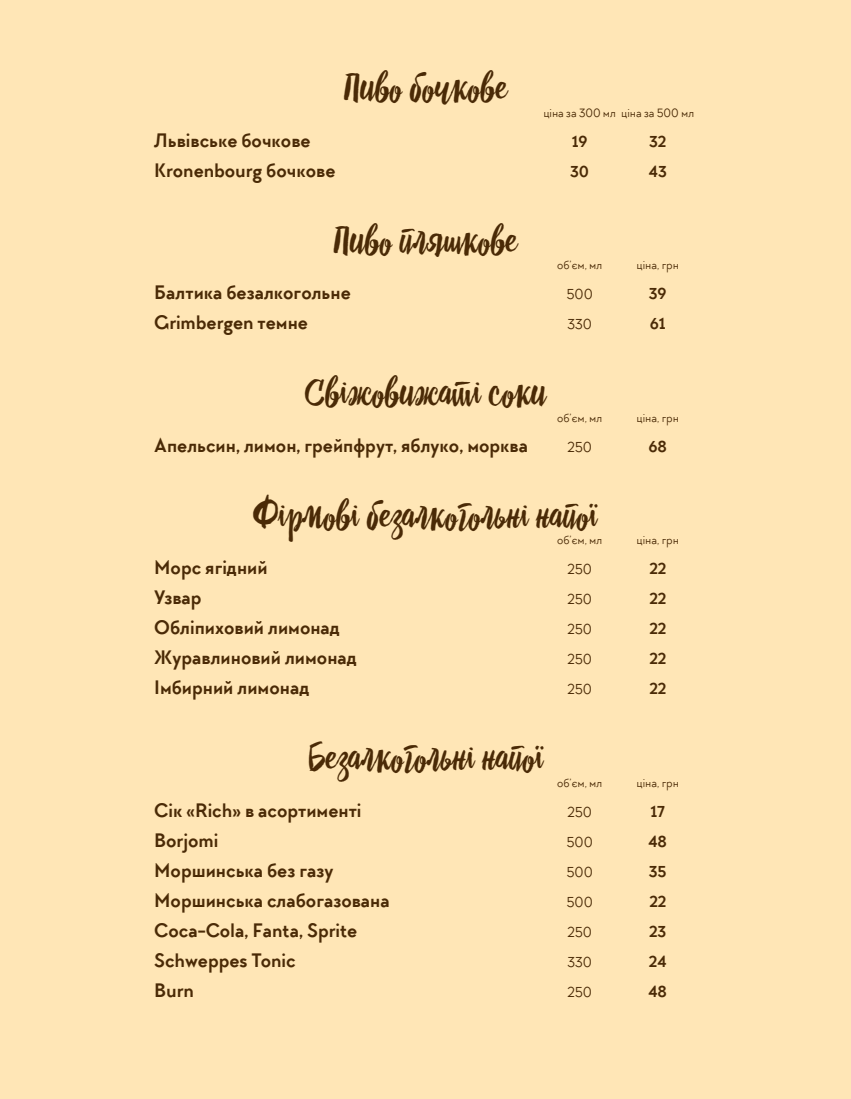
<style>
.page{position:relative;width:851px;height:1099px;background:#fff}
.page>*{position:absolute;margin:0;border:0;box-sizing:border-box;transform-origin:0 0}
.t1{font:37.5px "Drina";color:#4a2a06}
.t2{font:700 20px "TT Chocolates";color:#4a2a06}
.t3{font:700 16.25px "TT Chocolates";color:#4a2a06}
.t4{font:15px "TT Chocolates";color:#4a2a06}
.t5{font:12.5px "TT Chocolates";color:#4a2a06}
</style>
<div class="page">
<hr style="left:850px;top:0;width:1px;height:1098px;background:#ffe6b6">
<div style="left:0;top:0;width:850px;height:1098px;background:#ffe6b6"></div>
<h1 class="t1" style="left:343px;top:64px;width:166px">Пиво бочкове</h1>
<p class="t5" style="left:543px;top:105px;width:152px">ціна за 300 мл ціна за 500 мл</p>
<p class="t2" style="left:154px;top:127px;width:158px">Львівське бочкове</p>
<p class="t3" style="left:571px;top:131px;width:17px">19</p>
<p class="t3" style="left:649px;top:131px;width:19px">32</p>
<p class="t2" style="left:154px;top:157px;width:183px">Kronenbourg бочкове</p>
<p class="t3" style="left:570px;top:161px;width:20px">30</p>
<p class="t3" style="left:648px;top:161px;width:19px">43</p>
<h1 class="t1" style="left:333px;top:217px;width:186px">Пиво пляшкове</h1>
<p class="t5" style="left:557px;top:257px;width:47px">об’єм, мл</p>
<p class="t5" style="left:636px;top:257px;width:44px">ціна, грн</p>
<p class="t2" style="left:154px;top:280px;width:198px">Балтика безалкогольне</p>
<p class="t4" style="left:566px;top:285px;width:28px">500</p>
<p class="t3" style="left:648px;top:283px;width:19px">39</p>
<p class="t2" style="left:154px;top:310px;width:155px">Grimbergen темне</p>
<p class="t4" style="left:567px;top:315px;width:26px">330</p>
<p class="t3" style="left:649px;top:313px;width:17px">61</p>
<h1 class="t1" style="left:304px;top:369px;width:243px">Свіжовижаті соки</h1>
<p class="t5" style="left:557px;top:410px;width:47px">об’єм, мл</p>
<p class="t5" style="left:636px;top:410px;width:44px">ціна, грн</p>
<p class="t2" style="left:154px;top:432px;width:375px">Апельсин, лимон, грейпфрут, яблуко, морква</p>
<p class="t4" style="left:567px;top:437px;width:26px">250</p>
<p class="t3" style="left:648px;top:436px;width:20px">68</p>
<h1 class="t1" style="left:253px;top:492px;width:345px">Фірмові безалкогольні напої</h1>
<p class="t5" style="left:557px;top:532px;width:47px">об’єм, мл</p>
<p class="t5" style="left:636px;top:532px;width:44px">ціна, грн</p>
<p class="t2" style="left:154px;top:555px;width:115px">Морс ягідний</p>
<p class="t4" style="left:567px;top:560px;width:26px">250</p>
<p class="t3" style="left:649px;top:558px;width:18px">22</p>
<p class="t2" style="left:154px;top:585px;width:49px">Узвар</p>
<p class="t4" style="left:567px;top:590px;width:26px">250</p>
<p class="t3" style="left:649px;top:588px;width:18px">22</p>
<p class="t2" style="left:154px;top:615px;width:187px">Обліпиховий лимонад</p>
<p class="t4" style="left:567px;top:620px;width:26px">250</p>
<p class="t3" style="left:649px;top:618px;width:18px">22</p>
<p class="t2" style="left:154px;top:645px;width:204px">Журавлиновий лимонад</p>
<p class="t4" style="left:567px;top:650px;width:26px">250</p>
<p class="t3" style="left:649px;top:648px;width:18px">22</p>
<p class="t2" style="left:154px;top:675px;width:156px">Імбирний лимонад</p>
<p class="t4" style="left:567px;top:680px;width:26px">250</p>
<p class="t3" style="left:649px;top:678px;width:18px">22</p>
<h1 class="t1" style="left:307px;top:734px;width:238px">Безалкогольні напої</h1>
<p class="t5" style="left:557px;top:775px;width:47px">об’єм, мл</p>
<p class="t5" style="left:636px;top:775px;width:44px">ціна, грн</p>
<p class="t2" style="left:154px;top:797px;width:209px">Сік «Rich» в асортименті</p>
<p class="t4" style="left:567px;top:802px;width:26px">250</p>
<p class="t3" style="left:650px;top:801px;width:16px">17</p>
<p class="t2" style="left:154px;top:827px;width:66px">Borjomi</p>
<p class="t4" style="left:566px;top:832px;width:28px">500</p>
<p class="t3" style="left:648px;top:831px;width:20px">48</p>
<p class="t2" style="left:154px;top:857px;width:180px">Моршинська без газу</p>
<p class="t4" style="left:566px;top:862px;width:28px">500</p>
<p class="t3" style="left:648px;top:861px;width:19px">35</p>
<p class="t2" style="left:154px;top:887px;width:237px">Моршинська слабогазована</p>
<p class="t4" style="left:566px;top:892px;width:28px">500</p>
<p class="t3" style="left:649px;top:891px;width:18px">22</p>
<p class="t2" style="left:154px;top:917px;width:204px">Coca-Cola, Fanta, Sprite</p>
<p class="t4" style="left:567px;top:922px;width:26px">250</p>
<p class="t3" style="left:649px;top:921px;width:19px">23</p>
<p class="t2" style="left:154px;top:947px;width:143px">Schweppes Tonic</p>
<p class="t4" style="left:567px;top:952px;width:26px">330</p>
<p class="t3" style="left:649px;top:951px;width:19px">24</p>
<p class="t2" style="left:154px;top:977px;width:41px">Burn</p>
<p class="t4" style="left:567px;top:982px;width:26px">250</p>
<p class="t3" style="left:648px;top:981px;width:20px">48</p>
</div>
